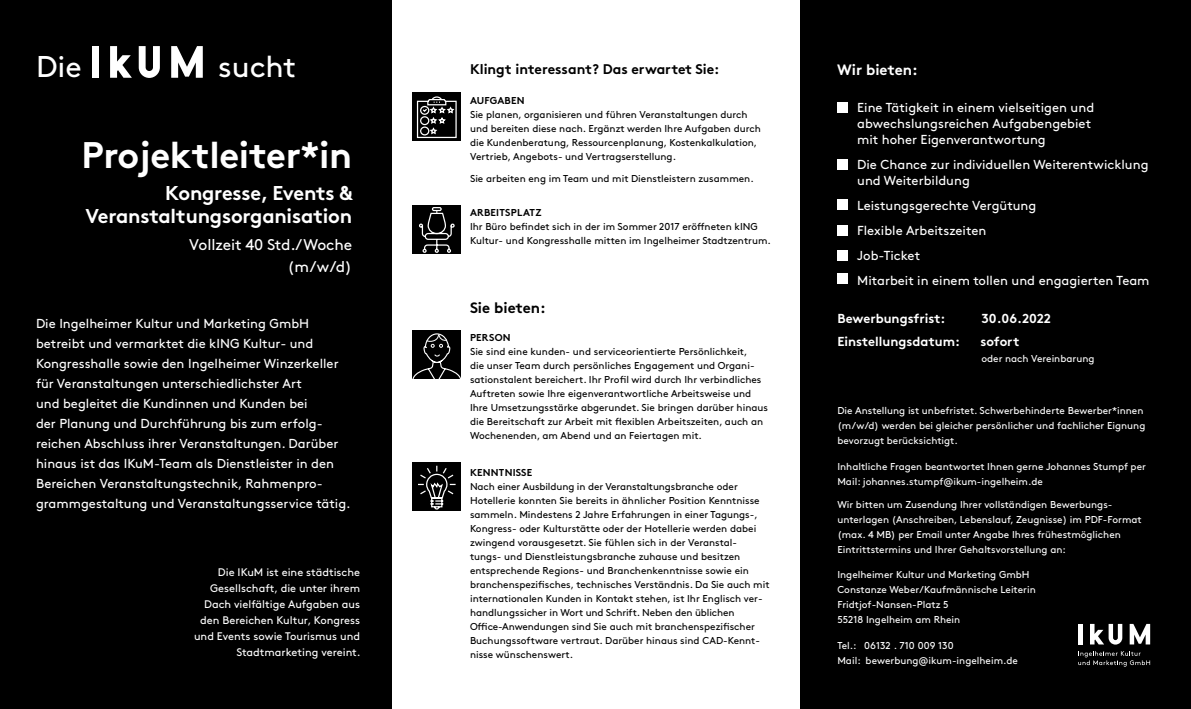
<style>
.page{position:relative;width:1191px;height:709px;background:#fff}
.page>*{position:absolute;margin:0;border:0;box-sizing:border-box;transform-origin:0 0}
.t1{font:700 37px "Brown Std";letter-spacing:-.01em;color:#fff}
.t2{font:30px "Brown Std";color:#fff}
.t3{font:700 20px/23px "Brown Std";letter-spacing:-.01em;color:#fff;text-align:right}
.t4{font:15.5px/22px "Brown Std";letter-spacing:-.005em;color:#fff;text-align:right}
.t5{font:700 15px "Brown Std";color:#000}
.t6{font:700 15px "Brown Std";color:#fff}
.t7{font:700 14px "Brown Std";letter-spacing:-.005em;color:#000}
.t8{font:13px/20px "Brown Std";color:#fff}
.t9{font:700 13px "Brown Std";color:#fff}
.t10{font:11px/16px "Brown Std";color:#fff;text-align:right}
.t11{font:10px/14px "Brown Std";color:#000}
.t12{font:10px/15px "Brown Std";color:#fff}
.t13{font:700 10px "Brown Std";letter-spacing:.02em;color:#000}
</style>
<div class="page">
<div style="left:0;top:0;width:391px;height:709px;background:#000"></div>
<div style="left:800px;top:0;width:391px;height:709px;background:#000"></div>
<svg style="left:171px;top:46px;width:32px;height:32px"></svg>
<svg style="left:139px;top:46px;width:21px;height:32px"></svg>
<div style="left:92px;top:46px;width:7px;height:32px;background:#fff"></div>
<svg style="left:110px;top:46px;width:22px;height:32px"></svg>
<div style="left:412px;top:462px;width:49px;height:49px;background:#000"></div>
<svg style="left:418px;top:465px;width:38px;height:45px"></svg>
<div style="left:412px;top:92px;width:49px;height:49px;background:#000"></div>
<svg style="left:416px;top:96px;width:41px;height:43px"></svg>
<div style="left:412px;top:205px;width:49px;height:49px;background:#000"></div>
<svg style="left:419px;top:207px;width:36px;height:46px"></svg>
<div style="left:837px;top:103px;width:10px;height:10px;background:#fff"></div>
<div style="left:837px;top:225px;width:10px;height:10px;background:#fff"></div>
<div style="left:837px;top:159px;width:10px;height:11px;background:#fff"></div>
<svg style="left:1129px;top:624px;width:21px;height:20px"></svg>
<hr style="left:1078px;top:624px;width:4px;height:20px;background:#fff">
<svg style="left:1090px;top:624px;width:32px;height:20px"></svg>
<svg style="left:1078px;top:651px;width:72px;height:15px"></svg>
<svg style="left:412px;top:330px;width:49px;height:49px"></svg>
<div style="left:837px;top:250px;width:10px;height:10px;background:#fff"></div>
<div style="left:837px;top:199px;width:10px;height:11px;background:#fff"></div>
<div style="left:837px;top:274px;width:10px;height:10px;background:#fff"></div>
<h2 class="t2" style="left:36px;top:49px;width:47px">Die</h2>
<h2 class="t2" style="left:218px;top:49px;width:80px">sucht</h2>
<h1 class="t1" style="left:82px;top:133px;width:272px">Projektleiter*in</h1>
<h3 class="t3" style="left:85px;top:181px;width:269px">Kongresse, Events &amp;<br>Veranstaltungsorganisation</h3>
<h3 class="t4" style="left:189px;top:234px;width:164px">Vollzeit 40 Std./Woche (m/w/d)</h3>
<p class="t8" style="left:36px;top:314px;width:316px">Die Ingelheimer Kultur und Marketing GmbH betreibt und vermarktet die kING Kultur- und Kongresshalle sowie den Ingelheimer Winzerkeller für Veranstaltungen unterschiedlichster Art<br>und begleitet die Kundinnen und Kunden bei<br>der Planung und Durchführung bis zum erfolg&shy;reichen Abschluss ihrer Veranstaltungen. Darüber hinaus ist das IKuM-Team als Dienstleister in den Bereichen Veranstaltungstechnik, Rahmenpro&shy;grammgestaltung und Veranstaltungsservice tätig.</p>
<p class="t10" style="left:194px;top:564px;width:168px">Die IKuM ist eine städtische<br>Gesellschaft, die unter ihrem<br>Dach vielfältige Aufgaben aus den Bereichen Kultur, Kongress und Events sowie Tourismus und<br>Stadtmarketing vereint.</p>
<h3 class="t7" style="left:470px;top:61px;width:251px">Klingt interessant? Das erwartet Sie:</h3>
<p class="t13" style="left:470px;top:95px;width:56px">AUFGABEN</p>
<p class="t11" style="left:470px;top:108px;width:292px">Sie planen, organisieren und führen Veranstaltungen durch und bereiten diese nach. Ergänzt werden Ihre Aufgaben durch die Kundenberatung, Ressourcenplanung, Kostenkalkulation, Vertrieb, Angebots- und Vertragserstellung.</p>
<p class="t11" style="left:470px;top:172px;width:285px">Sie arbeiten eng im Team und mit Dienstleistern zusammen.</p>
<p class="t13" style="left:470px;top:207px;width:73px">ARBEITSPLATZ</p>
<p class="t11" style="left:470px;top:220px;width:302px">Ihr Büro befindet sich in der im Sommer 2017 eröffneten kING<br>Kultur- und Kongresshalle mitten im Ingelheimer Stadtzentrum.</p>
<h3 class="t5" style="left:470px;top:299px;width:77px">Sie bieten:</h3>
<p class="t13" style="left:470px;top:332px;width:42px">PERSON</p>
<p class="t11" style="left:470px;top:345px;width:299px">Sie sind eine kunden- und serviceorientierte Persönlichkeit,<br>die unser Team durch persönliches Engagement und Organi&shy;sationstalent bereichert. Ihr Profil wird durch Ihr verbindliches Auftreten sowie Ihre eigenverantwortliche Arbeitsweise und Ihre Umsetzungsstärke abgerundet. Sie bringen darü ber hinaus die Bereitschaft zur Arbeit mit flexiblen Arbeitszeiten, auch an Wochenenden, am Abend und an Feiertagen mit.</p>
<p class="t13" style="left:470px;top:466px;width:64px">KENNTNISSE</p>
<p class="t11" style="left:470px;top:479px;width:301px">Nach einer Ausbildung in der Veranstaltungsbranche oder Hotellerie konnten Sie bereits in ähnlicher Position Kenntnisse sammeln. Mindestens 2 Jahre Erfahrungen in einer Tagungs-, Kongress- oder Kulturstätte oder der Hotellerie werden dabei zwingend vorausgesetzt. Sie fühlen sich in der Veranstal&shy;tungs- und Dienstleistungsbranche zuhause und besitzen entsprechende Regions- und Branchenkenntnisse sowie ein branchenspezifisches, technisches Verständnis. Da Sie auch mit internationalen Kunden in Kontakt stehen, ist Ihr Englisch ver&shy;handlungssicher in Wort und Schrift. Neben den üblichen Office-Anwendungen sind Sie auch mit branchenspezifischer Buchungssoftware vertraut. Darüber hinaus sind CAD-Kennt&shy;nisse wünschenswert.</p>
<h3 class="t6" style="left:837px;top:61px;width:82px">Wir bieten:</h3>
<h3 class="t8" style="left:857px;top:99px;width:238px;line-height:16px">Eine Tätigkeit in einem vielseitigen und abwechslungsreichen Aufgabengebiet mit hoher Eigenverantwortung</h3>
<h3 class="t8" style="left:857px;top:156px;width:293px;line-height:16px">Die Chance zur individuellen Weiterentwicklung und Weiterbildung</h3>
<h3 class="t8" style="left:857px;top:193px;width:294px;line-height:25px">Leistungsgerechte Vergütung<br>Flexible Arbeitszeiten<br>Job-Ticket<br>Mitarbeit in einem tollen und engagierten Team</h3>
<h3 class="t9" style="left:837px;top:310px;width:109px">Bewerbungsfrist:</h3>
<h3 class="t9" style="left:981px;top:310px;width:71px">30.06.2022</h3>
<h3 class="t9" style="left:837px;top:334px;width:124px">Einstellungsdatum:</h3>
<h3 class="t9" style="left:980px;top:334px;width:41px">sofort</h3>
<p class="t12" style="left:981px;top:351px;width:115px">oder nach Vereinbarung</p>
<p class="t12" style="left:837px;top:403px;width:309px">Die Anstellung ist unbefristet. Schwerbehinderte Bewerber*innen (m/w/d) werden bei gleicher persönlicher und fachlicher Eignung bevorzugt berücksichtigt.</p>
<p class="t12" style="left:837px;top:459px;width:310px">Inhaltliche Fragen beantwortet Ihnen gerne Johannes Stumpf per<br>Mail: johannes.stumpf@ikum-ingelheim.de</p>
<p class="t12" style="left:837px;top:497px;width:306px">Wir bitten um Zusendung Ihrer vollständigen Bewerbungs&shy;unterlagen (Anschreiben, Lebenslauf, Zeugnisse) im PDF-Format (max. 4 MB) per Email unter Angabe Ihres frühestmöglichen Eintrittstermins und Ihrer Gehaltsvorstellung an:</p>
<p class="t12" style="left:837px;top:567px;width:200px">Ingelheimer Kultur und Marketing GmbH Constanze Weber/Kaufmännische Leiterin Fridtjof-Nansen-Platz 5<br>55218 Ingelheim am Rhein</p>
<p class="t12" style="left:837px;top:638px;width:182px">Tel.: 06132 . 710 009 130<br>Mail: bewerbung@ikum-ingelheim.de</p>
</div>
